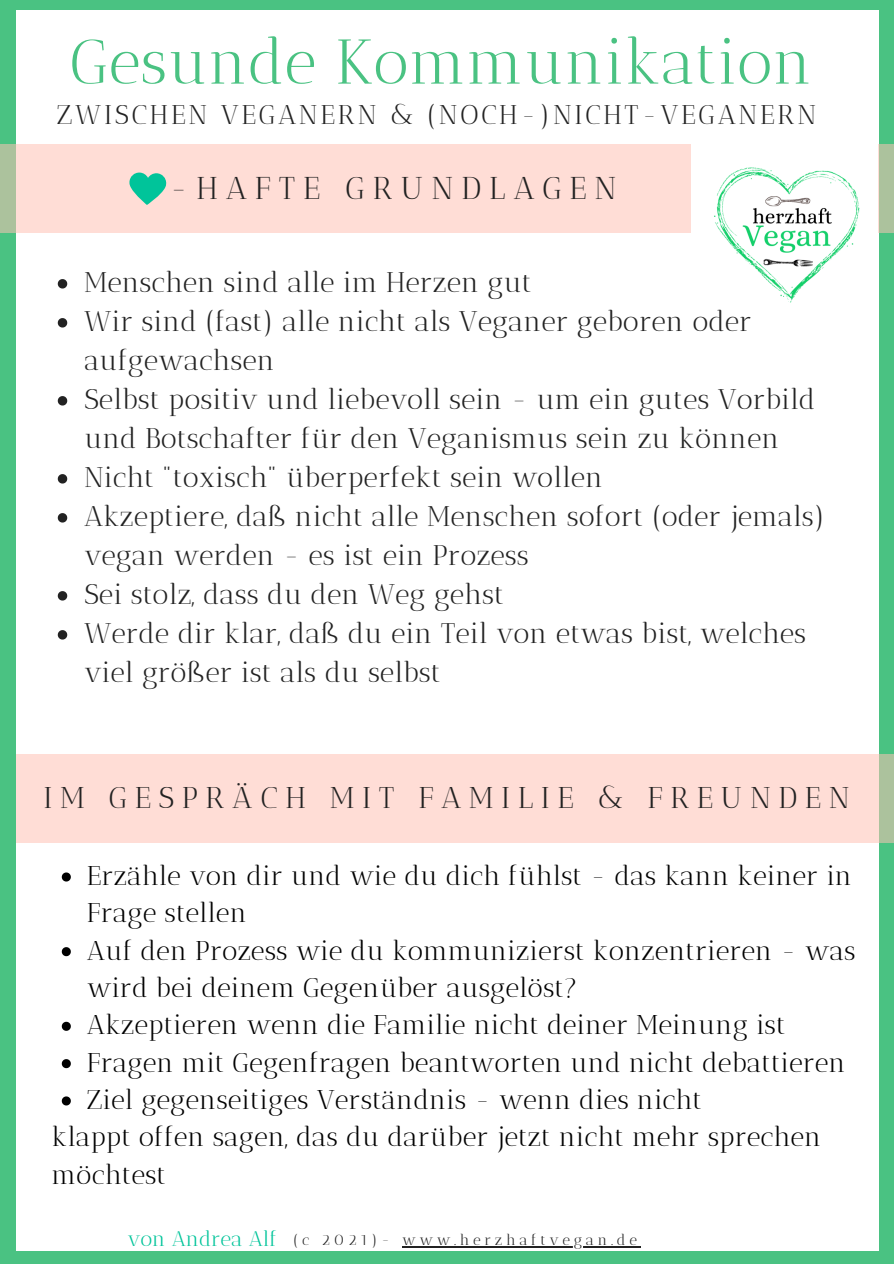
<style>
.page{position:relative;width:894px;height:1264px;background:#fff}
.page>*{position:absolute;margin:0;border:0;box-sizing:border-box;transform-origin:0 0}
.t1{font:63px "Antic Didone";color:#4ac282}
.t2{font:31.5px "Antic Didone";letter-spacing:.25em;color:#222}
.t3{font:30px "Antic Didone";letter-spacing:.25em;color:#222}
.t4{font:28.35px/39px "Antic Didone";color:#222}
.t5{font:27.15px/37.3px "Antic Didone";color:#000}
.t6{font:27px "Antic Didone";letter-spacing:.1em;color:#222}
.t7{font:21px "Antic Didone";color:#00c49a}
.t8{font:15px "Antic Didone";letter-spacing:.25em;color:#222}
</style>
<div class="page">
<div style="left:0;top:0;width:893px;height:1263px;background:#4ac282"></div>
<div style="left:17px;top:10px;width:861px;height:1241px;background:#fff"></div>
<div style="left:0;top:145px;width:893px;height:88px;background:#ffddd6"></div>
<svg style="left:129px;top:172px;width:37px;height:33px"></svg>
<div style="left:17px;top:755px;width:876px;height:87px;background:#ffddd6"></div>
<img style="left:691px;top:145px;width:186px;height:158px">
<svg style="left:58px;top:279px;width:9px;height:9px"></svg>
<svg style="left:58px;top:318px;width:9px;height:9px"></svg>
<svg style="left:58px;top:396px;width:9px;height:9px"></svg>
<svg style="left:58px;top:474px;width:9px;height:9px"></svg>
<svg style="left:58px;top:513px;width:9px;height:9px"></svg>
<svg style="left:58px;top:591px;width:9px;height:9px"></svg>
<svg style="left:58px;top:630px;width:9px;height:9px"></svg>
<svg style="left:62px;top:872px;width:9px;height:9px"></svg>
<svg style="left:62px;top:947px;width:9px;height:9px"></svg>
<svg style="left:62px;top:1021px;width:9px;height:9px"></svg>
<svg style="left:62px;top:1059px;width:9px;height:9px"></svg>
<svg style="left:62px;top:1096px;width:9px;height:9px"></svg>
<hr style="left:402px;top:1246px;width:58px;height:1px;background:#222">
<hr style="left:460px;top:1246px;width:180px;height:1px;background:#222">
<p class="t1" style="left:70px;top:24px;width:743px">Gesunde Kommunikation</p>
<p class="t6" style="left:57px;top:99px;width:760px">ZWISCHEN VEGANERN &amp; (NOCH-)NICHT-VEGANERN</p>
<p class="t2" style="left:169px;top:169px;width:448px">-HAFTE GRUNDLAGEN</p>
<p class="t4" style="left:84px;top:263px;width:449px">Menschen sind alle im Herzen gut</p>
<p class="t4" style="left:84px;top:302px;width:669px">Wir sind (fast) alle nicht als Veganer geboren oder aufgewachsen</p>
<p class="t4" style="left:84px;top:380px;width:732px">Selbst positiv und liebevoll sein - um ein gutes Vorbild und Botschafter für den Veganismus sein zu können</p>
<p class="t4" style="left:84px;top:458px;width:520px">Nicht "toxisch" überperfekt sein wollen</p>
<p class="t4" style="left:84px;top:497px;width:742px">Akzeptiere, daß nicht alle Menschen sofort (oder jemals) vegan werden - es ist ein Prozess</p>
<p class="t4" style="left:84px;top:575px;width:421px">Sei stolz, dass du den Weg gehst</p>
<p class="t4" style="left:84px;top:614px;width:723px">Werde dir klar, daß du ein Teil von etwas bist, welches viel größer ist als du selbst</p>
<p class="t3" style="left:43px;top:779px;width:807px">IM GESPRÄCH MIT FAMILIE &amp; FREUNDEN</p>
<p class="t5" style="left:87px;top:856px;width:766px">Erzähle von dir und wie du dich fühlst - das kann keiner in<br>Frage stellen</p>
<p class="t5" style="left:87px;top:931px;width:769px">Auf den Prozess wie du kommunizierst konzentrieren - was wird bei deinem Gegenüber ausgelöst?</p>
<p class="t5" style="left:87px;top:1006px;width:700px">Akzeptieren wenn die Familie nicht deiner Meinung ist</p>
<p class="t5" style="left:87px;top:1043px;width:760px">Fragen mit Gegenfragen beantworten und nicht debattieren</p>
<p class="t5" style="left:87px;top:1080px;width:616px">Ziel gegenseitiges Verständnis - wenn dies nicht</p>
<p class="t5" style="left:52px;top:1118px;width:771px">klappt offen sagen, das du darüber jetzt nicht mehr sprechen möchtest</p>
<p class="t7" style="left:127px;top:1226px;width:151px">von Andrea Alf</p>
<p class="t8" style="left:293px;top:1231px;width:345px">(c 2021)- www.herzhaftvegan.de</p>
</div>
